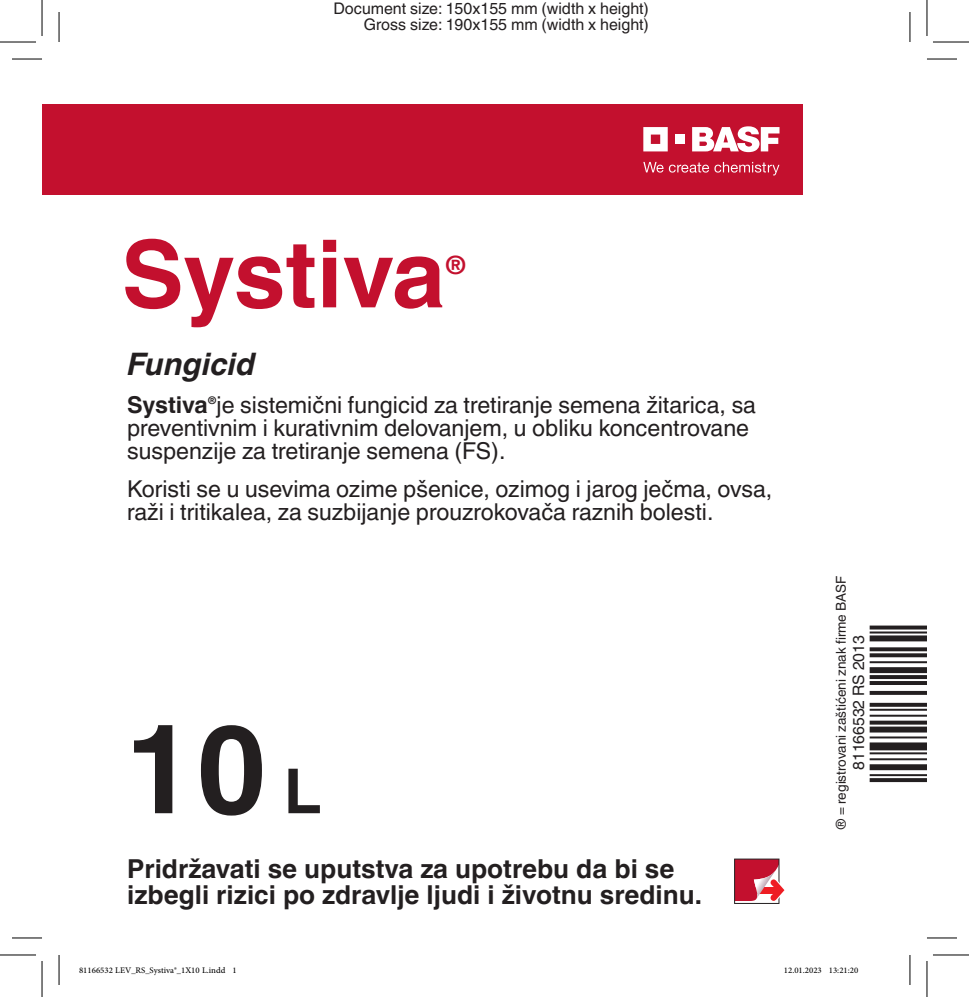
<style>
.page{position:relative;width:969px;height:997px;background:#fff}
.page>*{position:absolute;margin:0;border:0;box-sizing:border-box;transform-origin:0 0}
.t1{font:700 124px "Helvetica Linotype";color:#231f20}
.t2{font:700 93.2px "Helvetica Linotype";letter-spacing:-.005em;color:#c3102e}
.t3{font:italic 700 31px "Helvetica Linotype";color:#231f20}
.t4{font:700 26px/26px "Helvetica Linotype";color:#231f20}
.t5{font:700 25.2px "Helvetica Linotype";color:#c3102e}
.t6{font:23.2px/23.2px "Helvetica Linotype";color:#231f20}
.t7{font:16px/16px "Helvetica Linotype";color:#231f20;text-align:right}
.t8{font:15.8px "Helvetica Linotype";color:#231f20}
.t9{font:13.6px "Helvetica Linotype";color:#231f20}
.t10{font:12px "Adobe Arabic";color:#000}
.s1{font-weight:700}
.s2{font-size:62px}
</style>
<div class="page">
<svg style="left:734px;top:858px;width:51px;height:46px"></svg>
<div style="left:42px;top:104px;width:760px;height:91px;background:#c3102e"></div>
<svg style="left:692px;top:126px;width:87px;height:26px"></svg>
<svg style="left:643px;top:127px;width:24px;height:24px"></svg>
<div style="left:675px;top:135px;width:9px;height:9px;background:#fff"></div>
<svg style="left:643px;top:162px;width:136px;height:13px"></svg>
<hr style="left:12px;top:59px;width:30px;height:1px;background:#000">
<hr style="left:926px;top:59px;width:30px;height:1px;background:#000">
<hr style="left:12px;top:937px;width:30px;height:1px;background:#000">
<hr style="left:926px;top:937px;width:30px;height:1px;background:#000">
<hr style="left:59px;top:12px;width:1px;height:30px;background:#000">
<hr style="left:59px;top:955px;width:1px;height:30px;background:#000">
<hr style="left:909px;top:12px;width:1px;height:30px;background:#000">
<hr style="left:909px;top:955px;width:1px;height:30px;background:#000">
<hr style="left:0;top:42px;width:36px;height:1px;background:#000">
<hr style="left:932px;top:42px;width:36px;height:1px;background:#000">
<hr style="left:0;top:954px;width:36px;height:1px;background:#000">
<hr style="left:932px;top:954px;width:36px;height:1px;background:#000">
<hr style="left:42px;top:0;width:1px;height:36px;background:#000">
<hr style="left:42px;top:961px;width:1px;height:36px;background:#000">
<hr style="left:926px;top:0;width:1px;height:36px;background:#000">
<hr style="left:926px;top:961px;width:1px;height:36px;background:#000">
<p class="t7" style="left:333px;top:0;width:317px">Document size: 150x155 mm (width x height)<br>Gross size: 190x155 mm (width x height)</p>
<h2 class="t2" style="left:121px;top:221px;width:325px">Systiva</h2>
<p class="t5" style="left:445px;top:251px;width:23px">®</p>
<h3 class="t3" style="left:127px;top:346px;width:130px">Fungicid</h3>
<p class="t6" style="left:127px;top:393px;width:630px"><span class="s1">Systiva</span><sup>®</sup>je sistemični fungicid za tretiranje semena žitarica, sa preventivnim i kurativnim delovanjem, u obliku koncentrovane suspenzije za tretiranje semena (FS).</p>
<p class="t6" style="left:127px;top:478px;width:646px">Koristi se u usevima ozime pšenice, ozimog i jarog ječma, ovsa, raži i tritikalea, za suzbijanje prouzrokovača raznih bolesti.</p>
<h1 class="t1" style="left:124px;top:698px;width:198px">10 <span class="s2">L</span></h1>
<p class="t4" style="left:127px;top:856px;width:576px">Pridržavati se uputstva za upotrebu da bi se izbegli rizici po zdravlje ljudi i životnu sredinu.</p>
<p class="t9" style="left:833px;top:830px;width:256px;rotate:-90deg">® = registrovani zaštićeni znak firme BASF</p>
<p class="t8" style="left:849px;top:770px;width:136px;rotate:-90deg">81166532 RS 2013</p>
<p class="t10" style="left:79px;top:962px;width:159px">81166532 LEV_RS_Systiva®_1X10 L.indd 1</p>
<p class="t10" style="left:783px;top:962px;width:76px">12.01.2023 13:21:20</p>
</div>
